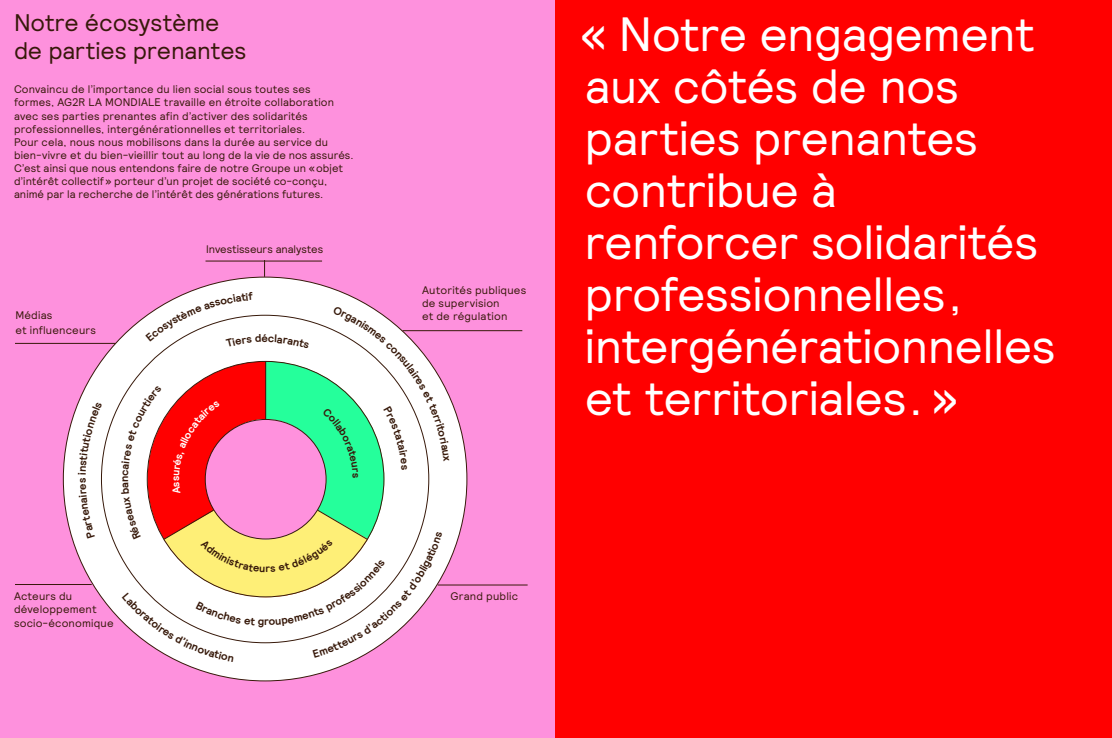
<style>
.page{position:relative;width:1112px;height:738px;background:#fff}
.page>*{position:absolute;margin:0;border:0;box-sizing:border-box;transform-origin:0 0}
._48_52_Big_Title{font:48px/52px "Relative";letter-spacing:-.01em;color:#fff}
._24_28_Titles___High{font:24px/28px "Relative";letter-spacing:-.01em;color:#37190a}
._24_28_Titles___High-2{font:11px/13px "Relative";letter-spacing:.01em;color:#37190a}
._15__Encadré_citatio{font:11px/13px "Relative";letter-spacing:.015em;color:#37190a}
._15__Encadré_citatio-2{font:11px "Relative";letter-spacing:-.005em;color:#37190a}
._15__Encadré_citatio-3{font:700 11px "Relative";color:#37190a}
._15__Encadré_citatio-4{font:700 10.7px "Relative";color:#fff}
</style>
<div class="page">
<div style="left:0;top:0;width:571px;height:737px;background:#fe91dd"></div>
<div style="left:555px;top:0;width:556px;height:737px;background:#f00"></div>
<div style="left:63px;top:277px;width:404px;height:403px;background:#fff;border-radius:50%"></div>
<hr style="left:15px;top:343px;width:100px;height:1px;background:#37190a">
<hr style="left:15px;top:583px;width:77px;height:1px;background:#37190a">
<hr style="left:402px;top:330px;width:120px;height:1px;background:#37190a">
<hr style="left:437px;top:584px;width:90px;height:1px;background:#37190a">
<hr style="left:205px;top:260px;width:117px;height:1px;background:#37190a">
<svg style="left:264px;top:260px;width:1px;height:16px"></svg>
<svg style="left:78px;top:401px;width:24px;height:96px"></svg>
<svg style="left:121px;top:292px;width:328px;height:369px"></svg>
<p class="_24_28_Titles___High" style="left:14px;top:8px;width:234px">Notre écosystème de parties prenantes</p>
<p class="_24_28_Titles___High-2" style="left:14px;top:83px;width:341px">Convaincu de l’importance du lien social sous toutes ses formes, AG2R LA MONDIALE travaille en étroite collaboration avec ses parties prenantes afin d’activer des solidarités professionnelles, intergénérationnelles et territoriales.<br>Pour cela, nous nous mobilisons dans la durée au service du bien-vivre et du bien-vieillir tout au long de la vie de nos assurés.<br>C’est ainsi que nous entendons faire de notre Groupe un «objet d’intérêt collectif» porteur d’un projet de société co-conçu, animé par la recherche de l’intérêt des générations futures.</p>
<p class="_15__Encadré_citatio" style="left:15px;top:307px;width:82px;line-height:14.7px">Médias<br>et influenceurs</p>
<p class="_15__Encadré_citatio-2" style="left:206px;top:241px;width:118px">Investisseurs analystes</p>
<p class="_15__Encadré_citatio-3" style="left:261px;top:331px;width:8px">é</p>
<p class="_15__Encadré_citatio-3" style="left:117px;top:481px;width:8px;rotate:-90deg">n</p>
<p class="_15__Encadré_citatio-4" style="left:168px;top:481px;width:7px;rotate:-90deg">s</p>
<p class="_15__Encadré_citatio" style="left:422px;top:283px;width:106px">Autorités publiques</p>
<p class="_15__Encadré_citatio" style="left:422px;top:296px;width:87px">de supervision et de régulation</p>
<p class="_15__Encadré_citatio" style="left:14px;top:589px;width:60px">Acteurs du</p>
<p class="_15__Encadré_citatio" style="left:450px;top:589px;width:69px">Grand public</p>
<p class="_15__Encadré_citatio" style="left:14px;top:602px;width:101px">développement socio-économique</p>
<p class="_48_52_Big_Title" style="left:580px;top:6px;width:477px">« Notre engagement aux côtés de nos parties prenantes contribue à renforcer solidarités professionnelles, intergénérationnelles et territoriales.»</p>
</div>
